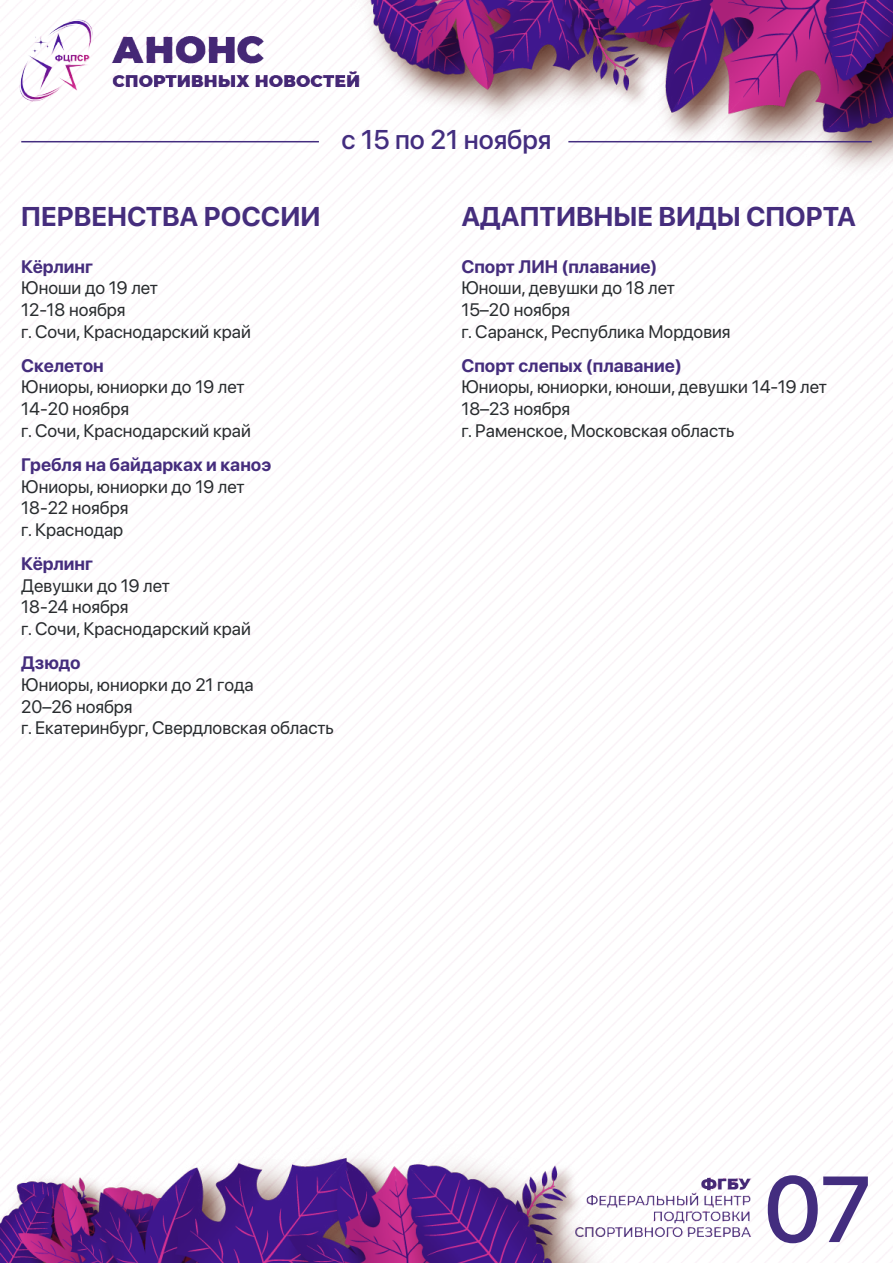
<style>
.page{position:relative;width:893px;height:1263px;background:#fff}
.page>*{position:absolute;margin:0;border:0;box-sizing:border-box;transform-origin:0 0}
.t1{font:500 93px "SF Pro Display";color:#432d7f}
.Анонс_нейм{font:700 27px "SF Pro Display";color:#452d7d}
.t2{font:500 27px "SF Pro Display";color:#432d7f}
.t3{font:18px "SF Pro Display";color:#292c2f}
.Анонас_заголовок{font:700 18px "SF Pro Display";color:#452d7d}
</style>
<div class="page">
<img style="left:0;top:0;width:893px;height:1263px">
<hr style="left:21px;top:141px;width:298px;height:1px;background:#432d7f">
<hr style="left:568px;top:141px;width:304px;height:1px;background:#432d7f">
<h2 class="t2" style="left:341px;top:120px;width:212px">с 15 по 21 ноября</h2>
<p class="Анонс_нейм" style="left:21px;top:197px;width:301px">ПЕРВЕНСТВА РОССИИ</p>
<p class="Анонас_заголовок" style="left:21px;top:254px;width:73px">Кёрлинг</p>
<p class="t3" style="left:21px;top:275px;width:138px">Юноши до 19 лет</p>
<p class="t3" style="left:21px;top:297px;width:106px">12-18 ноября</p>
<p class="t3" style="left:21px;top:318px;width:231px">г. Сочи, Краснодарский край</p>
<p class="Анонас_заголовок" style="left:21px;top:353px;width:84px">Скелетон</p>
<p class="t3" style="left:21px;top:374px;width:225px">Юниоры, юниорки до 19 лет</p>
<p class="t3" style="left:21px;top:396px;width:109px">14-20 ноября</p>
<p class="t3" style="left:21px;top:417px;width:231px">г. Сочи, Краснодарский край</p>
<p class="Анонас_заголовок" style="left:21px;top:452px;width:252px">Гребля на байдарках и каноэ</p>
<p class="t3" style="left:21px;top:473px;width:225px">Юниоры, юниорки до 19 лет</p>
<p class="t3" style="left:21px;top:495px;width:109px">18-22 ноября</p>
<p class="t3" style="left:21px;top:516px;width:104px">г. Краснодар</p>
<p class="Анонас_заголовок" style="left:21px;top:551px;width:73px">Кёрлинг</p>
<p class="t3" style="left:21px;top:572px;width:150px">Девушки до 19 лет</p>
<p class="t3" style="left:21px;top:594px;width:109px">18-24 ноября</p>
<p class="t3" style="left:21px;top:616px;width:231px">г. Сочи, Краснодарский край</p>
<p class="Анонас_заголовок" style="left:21px;top:650px;width:61px">Дзюдо</p>
<p class="t3" style="left:21px;top:672px;width:234px">Юниоры, юниорки до 21 года</p>
<p class="t3" style="left:21px;top:693px;width:113px">20–26 ноября</p>
<p class="t3" style="left:21px;top:715px;width:314px">г. Екатеринбург, Свердловская область</p>
<p class="Анонс_нейм" style="left:461px;top:197px;width:396px">АДАПТИВНЫЕ ВИДЫ СПОРТА</p>
<p class="Анонас_заголовок" style="left:461px;top:254px;width:198px">Спорт ЛИН (плавание)</p>
<p class="t3" style="left:461px;top:275px;width:215px">Юноши, девушки до 18 лет</p>
<p class="t3" style="left:461px;top:297px;width:110px">15–20 ноября</p>
<p class="t3" style="left:461px;top:318px;width:271px">г. Саранск, Республика Мордовия</p>
<p class="Анонас_заголовок" style="left:461px;top:353px;width:222px">Спорт слепых (плавание)</p>
<p class="t3" style="left:461px;top:374px;width:367px">Юниоры, юниорки, юноши, девушки 14-19 лет</p>
<p class="t3" style="left:461px;top:396px;width:110px">18–23 ноября</p>
<p class="t3" style="left:461px;top:417px;width:275px">г. Раменское, Московская область</p>
<h1 class="t1" style="left:764px;top:1142px;width:109px">07</h1>
</div>
